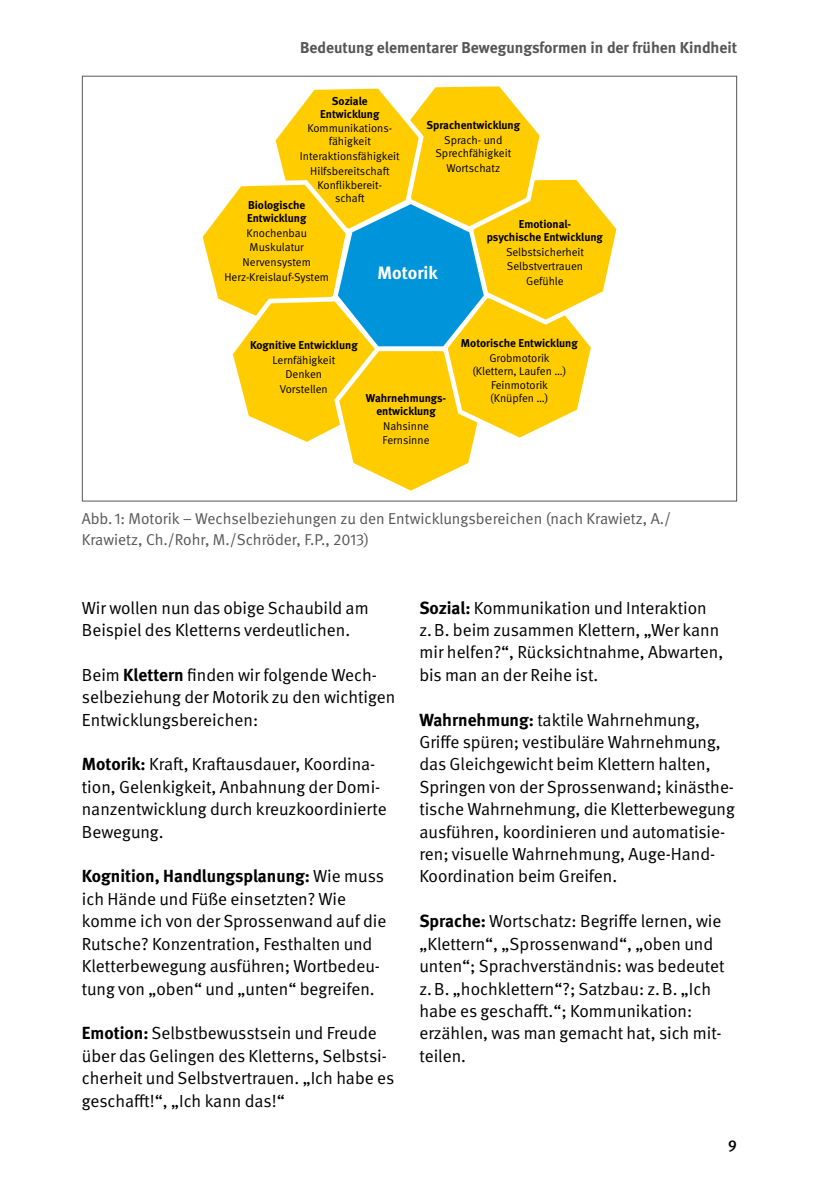
<style>
.page{position:relative;width:819px;height:1191px;background:#fff}
.page>*{position:absolute;margin:0;border:0;box-sizing:border-box;transform-origin:0 0}
.t1{font:700 17.85px "DGUV Meta";color:#fff}
.t2{font:17.5px/22.4px "DGUV Meta";color:#000}
.t3{font:15.75px/21px "DGUV Meta";color:#565656}
.t4{font:700 15.75px "DGUV Meta";color:#565656}
.t5{font:500 15.75px "DGUV Meta";color:#000}
.t6{font:11.38px/14.7px "DGUV Meta";color:#000;text-align:center}
.t7{font:700 11.38px/13px "DGUV Meta";color:#000;text-align:center}
.s1{font-weight:700}
</style>
<div class="page">
<svg style="left:202px;top:86px;width:414px;height:404px"></svg>
<p class="t4" style="left:300px;top:38px;width:438px">Bedeutung elementarer Bewegungsformen in der frühen Kindheit</p>
<p class="t7" style="left:320px;top:94px;width:61px">Soziale<br>Entwicklung</p>
<p class="t6" style="left:307px;top:122px;width:86px;line-height:13px">Kommunikations&shy;fähigkeit</p>
<p class="t6" style="left:300px;top:149px;width:101px">Interaktionsfähigkeit</p>
<p class="t6" style="left:310px;top:164px;width:74px">Hilfsbereitscha</p>
<p class="t6" style="left:317px;top:178px;width:66px">Konflikbereit-</p>
<p class="t6" style="left:335px;top:191px;width:24px">scha</p>
<p class="t7" style="left:426px;top:119px;width:95px">Sprachentwicklung</p>
<p class="t6" style="left:435px;top:134px;width:77px;line-height:13px">Sprach- und<br>Sprechfähigkeit</p>
<p class="t6" style="left:446px;top:161px;width:55px">Wortschatz</p>
<p class="t7" style="left:247px;top:199px;width:61px;text-align:left">Biologische<br>Entwicklung</p>
<p class="t6" style="left:224px;top:226px;width:106px">Knochenbau<br>Muskulatur<br>Nervensystem<br>Herz-Kreislauf-System</p>
<p class="t7" style="left:486px;top:218px;width:118px">Emotional-<br>psychische Entwicklung</p>
<p class="t6" style="left:506px;top:244px;width:80px">Selbstsicherheit<br>Selbstvertrauen<br>Gefühle</p>
<p class="t1" style="left:377px;top:262px;width:62px">Motorik</p>
<p class="t7" style="left:250px;top:339px;width:109px">Kognitive Entwicklung</p>
<p class="t6" style="left:272px;top:353px;width:64px">Lernfähigkeit<br>Denken<br>Vorstellen</p>
<p class="t7" style="left:461px;top:337px;width:118px">Motorische Entwicklung</p>
<p class="t6" style="left:472px;top:351px;width:96px;line-height:13px">Grobmotorik (Klettern, Laufen …)</p>
<p class="t6" style="left:491px;top:378px;width:58px">Feinmotorik</p>
<p class="t7" style="left:366px;top:392px;width:82px">Wahrnehmungs-</p>
<p class="t6" style="left:490px;top:391px;width:60px">(Knüpfen …)</p>
<p class="t7" style="left:376px;top:405px;width:61px">entwicklung</p>
<p class="t6" style="left:382px;top:418px;width:48px;text-align:left">Nahsinne<br>Fernsinne</p>
<p class="t3" style="left:82px;top:508px;width:590px">Abb.1: Motorik – Wechselbeziehungen zu den Entwicklungsbereichen (nach Krawietz, A./<br>Krawietz, Ch./Rohr, M./Schröder, F.P., 2013)</p>
<p class="t2" style="left:82px;top:596px;width:288px">Wir wollen nun das obige Schaubild am<br>Beispiel des Kletterns verdeutlichen.</p>
<p class="t2" style="left:82px;top:664px;width:315px">Beim <span class="s1">Klettern</span> finden wir folgende Wech&shy;selbeziehung der Motorik zu den wichtigen<br>Entwicklungsbereichen:</p>
<p class="t2" style="left:82px;top:753px;width:306px"><span class="s1">Motorik:</span> Kraft, Kraftausdauer, Koordina&shy;tion, Gelenkigkeit, Anbahnung der Domi&shy;nanzentwicklung durch kreuzkoordinierte Bewegung.</p>
<p class="t2" style="left:82px;top:865px;width:306px"><span class="s1">Kognition, Handlungsplanung:</span> Wie muss ich Hände und Füße einsetzten? Wie komme ich von der Sprossenwand auf die Rutsche? Konzentration, Festhalten und Kletterbewegung ausführen; Wortbedeu&shy;tung von „oben“ und „unten“ begreifen.</p>
<p class="t2" style="left:82px;top:1022px;width:314px"><span class="s1">Emotion:</span> Selbstbewusstsein und Freude über das Gelingen des Kletterns, Selbstsi&shy;cherheit und Selbstvertrauen. „Ich habe es geschafft!“, „Ich kann das!“</p>
<p class="t2" style="left:419px;top:596px;width:305px"><span class="s1">Sozial:</span> Kommunikation und Interaktion z.B. beim zusammen Klettern, „Wer kann mir helfen?“, Rücksichtnahme, Abwarten, bis man an der Reihe ist.</p>
<p class="t2" style="left:419px;top:708px;width:317px"><span class="s1">Wahrnehmung:</span> taktile Wahrnehmung, Griffe spüren; vestibuläre Wahrnehmung, das Gleichgewicht beim Klettern halten, Springen von der Sprossenwand; kinästhe&shy;tische Wahrnehmung, die Kletterbewegung ausführen, koordinieren und automatisie&shy;ren; visuelle Wahrnehmung, Auge-Hand-Koordination beim Greifen.</p>
<p class="t2" style="left:419px;top:910px;width:306px"><span class="s1">Sprache:</span> Wortschatz: Begriffe lernen, wie „Klettern“, „Sprossenwand“, „oben und unten“; Sprachverständnis: was bedeutet z.B. „hochklettern“?; Satzbau: z.B. „Ich habe es geschafft.“; Kommunikation: erzählen, was man gemacht hat, sich mit&shy;teilen.</p>
<p class="t5" style="left:728px;top:1136px;width:10px">9</p>
</div>
